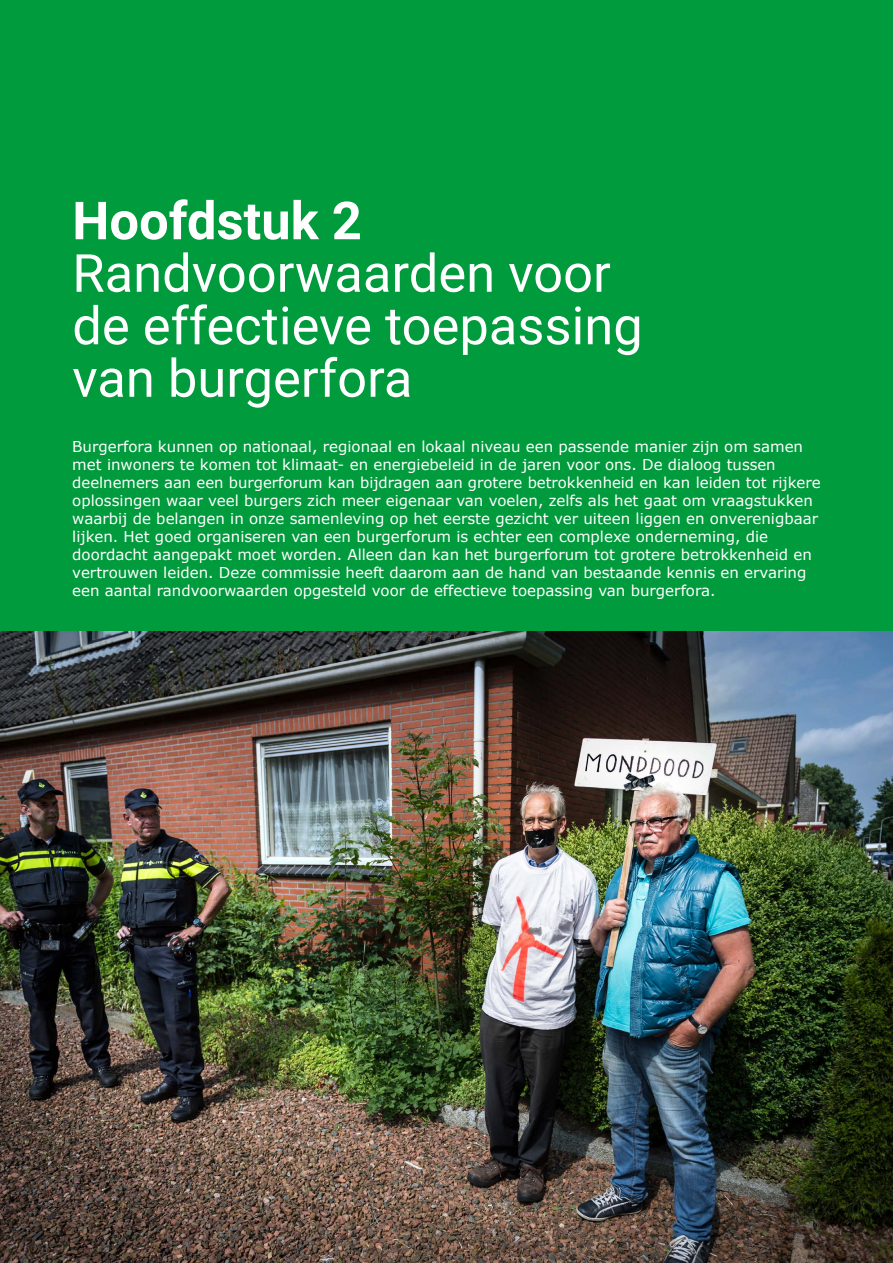
<style>
.page{position:relative;width:893px;height:1263px;background:#fff}
.page>*{position:absolute;margin:0;border:0;box-sizing:border-box;transform-origin:0 0}
.t1{font:52.5px/52.5px "Roboto";color:#fff}
.t2{font:700 52.5px "Roboto";color:#fff}
.t3{font:15px/18px "Verdana";color:#fff}
</style>
<div class="page">
<div style="left:0;top:0;width:893px;height:631px;background:#009b3c"></div>
<img style="left:0;top:631px;width:893px;height:632px">
<h1 class="t2" style="left:72px;top:184px;width:291px">Hoofdstuk 2</h1>
<h1 class="t1" style="left:72px;top:245px;width:572px">Randvoorwaarden voor de effectieve toepassing van burgerfora</h1>
<p class="t3" style="left:72px;top:438px;width:750px">Burgerfora kunnen op nationaal, regionaal en lokaal niveau een passende manier zijn om samen met inwoners te komen tot klimaat- en energiebeleid in de jaren voor ons. De dialoog tussen deelnemers aan een burgerforum kan bijdragen aan grotere betrokkenheid en kan leiden tot rijkere oplossingen waar veel burgers zich meer eigenaar van voelen, zelfs als het gaat om vraagstukken waarbij de belangen in onze samenleving op het eerste gezicht ver uiteen liggen en onverenigbaar lijken. Het goed organiseren van een burgerforum is echter een complexe onderneming, die doordacht aangepakt moet worden. Alleen dan kan het burgerforum tot grotere betrokkenheid en vertrouwen leiden. Deze commissie heeft daarom aan de hand van bestaande kennis en ervaring een aantal randvoorwaarden opgesteld voor de effectieve toepassing van burgerfora.</p>
</div>
